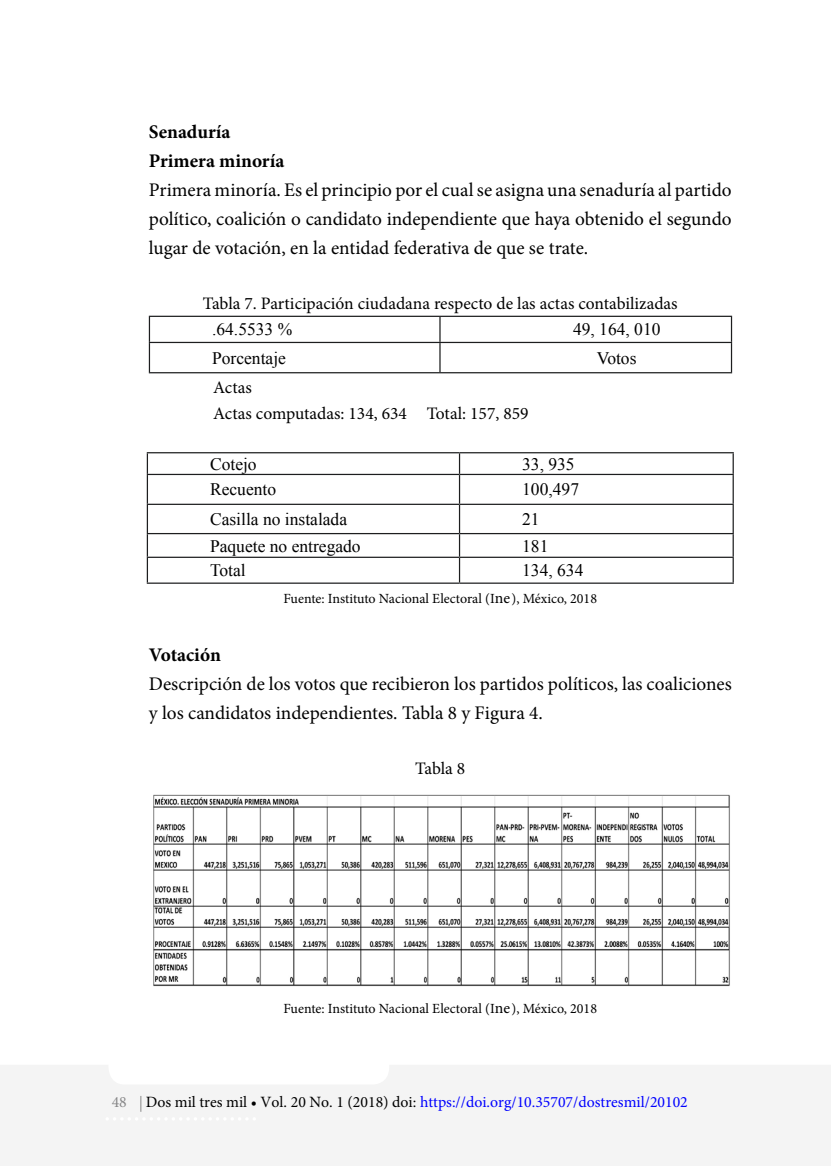
<style>
.page{position:relative;width:831px;height:1166px;background:#fff}
.page>*{position:absolute;margin:0;border:0;box-sizing:border-box;transform-origin:0 0}
.t1{font:19.25px/28.9px "Minion Pro";color:#000;text-align:justify}
.t2{font:19.25px/28.9px "Minion Pro Bold 2";color:#000}
.t3{font:17.5px "Times New Roman";color:#000}
.t4{font:17.5px/26.2px "Minion Pro";color:#000}
.t5{font:15.75px "Minion Pro";color:#00f}
.t6{font:15.75px "Minion Pro";color:#878788}
.t7{font:14px "Minion Pro";color:#000}
.s1{font-size:15.75px}
.s2{color:#000}
</style>
<div class="page">
<div style="left:0;top:1065px;width:831px;height:101px;background:#f4f4f4"></div>
<div style="left:107px;top:1096px;width:140px;height:24px;background:#f4f4f4"></div>
<hr style="left:149px;top:316px;width:291px;height:1px;background:#1d1e1f">
<hr style="left:440px;top:316px;width:292px;height:1px;background:#1d1e1f">
<hr style="left:439px;top:317px;width:2px;height:25px;background:#1d1e1f">
<hr style="left:149px;top:342px;width:291px;height:1px;background:#1d1e1f">
<svg style="left:149px;top:317px;width:1px;height:55px"></svg>
<hr style="left:440px;top:342px;width:292px;height:1px;background:#1d1e1f">
<hr style="left:439px;top:343px;width:2px;height:29px;background:#1d1e1f">
<svg style="left:731px;top:317px;width:1px;height:55px"></svg>
<hr style="left:149px;top:372px;width:291px;height:1px;background:#1d1e1f">
<hr style="left:440px;top:372px;width:292px;height:1px;background:#1d1e1f">
<hr style="left:147px;top:452px;width:312px;height:1px;background:#1d1e1f">
<hr style="left:459px;top:452px;width:275px;height:1px;background:#1d1e1f">
<hr style="left:147px;top:474px;width:312px;height:1px;background:#1d1e1f">
<hr style="left:459px;top:474px;width:275px;height:1px;background:#1d1e1f">
<hr style="left:147px;top:504px;width:312px;height:1px;background:#1d1e1f">
<hr style="left:459px;top:504px;width:275px;height:1px;background:#1d1e1f">
<hr style="left:147px;top:533px;width:312px;height:1px;background:#1d1e1f">
<hr style="left:459px;top:533px;width:275px;height:1px;background:#1d1e1f">
<hr style="left:147px;top:557px;width:312px;height:1px;background:#1d1e1f">
<svg style="left:147px;top:453px;width:1px;height:129px"></svg>
<hr style="left:459px;top:557px;width:275px;height:1px;background:#1d1e1f">
<svg style="left:459px;top:453px;width:1px;height:129px"></svg>
<svg style="left:733px;top:453px;width:1px;height:129px"></svg>
<hr style="left:147px;top:582px;width:312px;height:2px;background:#1d1e1f">
<hr style="left:459px;top:582px;width:275px;height:2px;background:#1d1e1f">
<img style="left:153px;top:794px;width:577px;height:193px">
<p class="t2" style="left:149px;top:117px;width:137px">Senaduría<br>Primera minoría</p>
<p class="t1" style="left:149px;top:175px;width:584px">Primera minoría. Es el principio por el cual se asigna una senaduría al partido político, coalición o candidato independiente que haya obtenido el segundo lugar de votación, en la entidad federativa de que se trate.</p>
<p class="t4" style="left:203px;top:290px;width:476px">Tabla 7. Participación ciudadana respecto de las actas contabilizadas</p>
<p class="t3" style="left:212px;top:318px;width:82px">.64.5533 %</p>
<p class="t3" style="left:573px;top:318px;width:89px">49, 164, 010</p>
<p class="t3" style="left:212px;top:346px;width:75px">Porcentaje</p>
<p class="t3" style="left:597px;top:346px;width:41px">Votos</p>
<p class="t4" style="left:213px;top:374px;width:317px">Actas<br>Actas computadas: 134, 634 Total: 157, 859</p>
<p class="t3" style="left:210px;top:452px;width:48px">Cotejo</p>
<p class="t3" style="left:522px;top:452px;width:54px">33, 935</p>
<p class="t3" style="left:210px;top:478px;width:68px">Recuento</p>
<p class="t3" style="left:522px;top:478px;width:58px">100,497</p>
<p class="t3" style="left:210px;top:507px;width:139px">Casilla no instalada</p>
<p class="t3" style="left:522px;top:507px;width:19px">21</p>
<p class="t3" style="left:210px;top:534px;width:152px">Paquete no entregado</p>
<p class="t3" style="left:522px;top:534px;width:28px">181</p>
<p class="t3" style="left:210px;top:559px;width:37px">Total</p>
<p class="t3" style="left:522px;top:559px;width:63px">134, 634</p>
<p class="t7" style="left:283px;top:589px;width:315px">Fuente: Instituto Nacional Electoral (I<span class="s1">ne</span>), México, 2018</p>
<p class="t2" style="left:149px;top:640px;width:74px">Votación</p>
<p class="t1" style="left:149px;top:669px;width:584px">Descripción de los votos que recibieron los partidos políticos, las coaliciones y los candidatos independientes. Tabla 8 y Figura 4.</p>
<p class="t4" style="left:415px;top:755px;width:52px">Tabla 8</p>
<p class="t7" style="left:283px;top:999px;width:315px">Fuente: Instituto Nacional Electoral (I<span class="s1">ne</span>), México, 2018</p>
<p class="t6" style="left:112px;top:1092px;width:17px">48</p>
<p class="t5" style="left:146px;top:1091px;width:543px"><span class="s2">Dos mil tres mil • Vol. 20 No. 1 (2018) doi:</span> https://doi.org/10.35707/dostresmil/20102</p>
</div>
